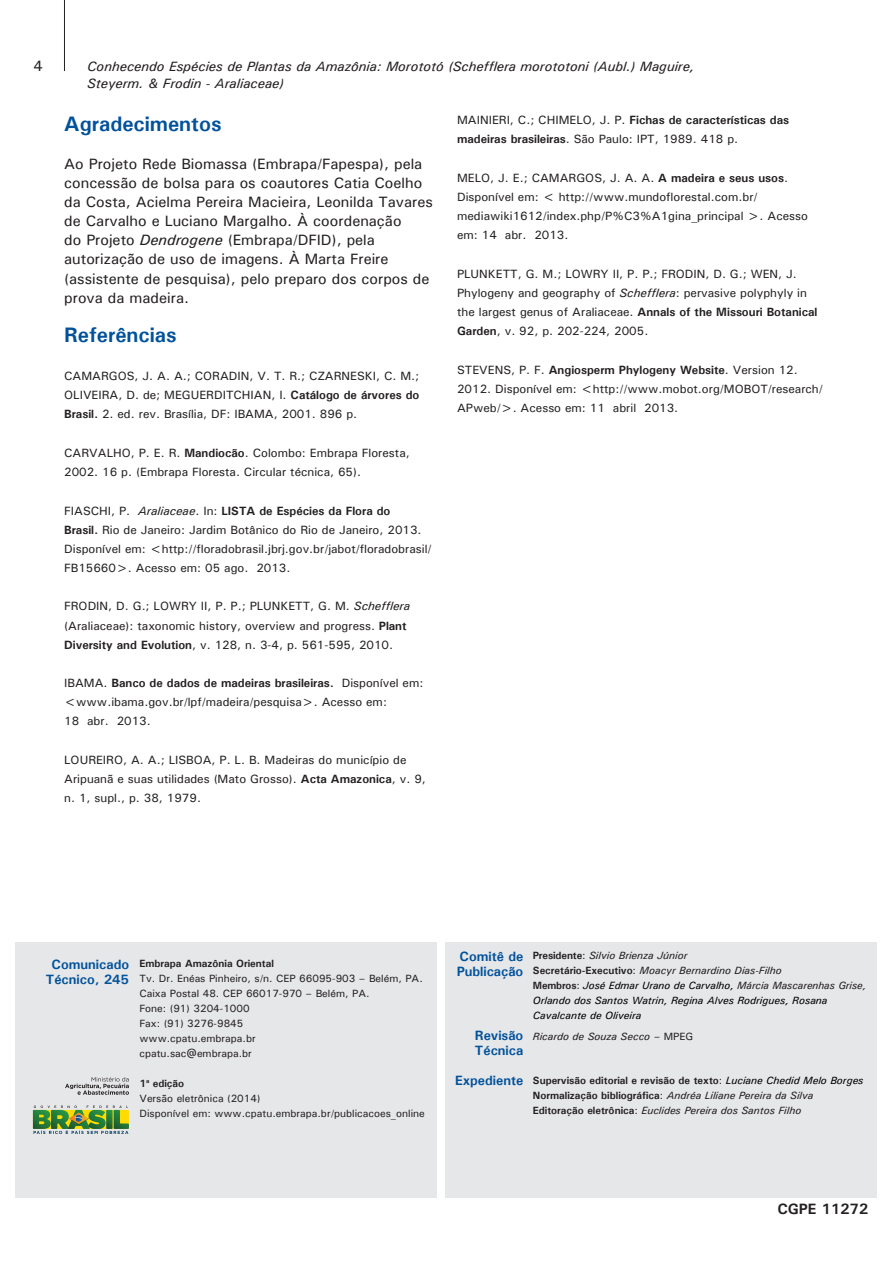
<style>
.page{position:relative;width:893px;height:1263px;background:#fff}
.page>*{position:absolute;margin:0;border:0;box-sizing:border-box;transform-origin:0 0}
.t1{font:700 21px "Univers";color:#01519b}
.t2{font:500 15px/19px "Univers";color:#231f20}
.t3{font:700 15px "Univers";color:#231f20}
.t4{font:italic 500 13.5px/16.2px "Univers";color:#231f20}
.t5{font:700 13.5px/15px "Univers";color:#01519b}
.t6{font:500 12px/19px "Univers";color:#231f20}
.t7{font:500 10.5px/15px "Univers";color:#231f20}
.t8{font:italic 500 10.5px/15px "Univers";color:#000}
.t9{font:700 10.5px/15px "Univers";color:#231f20}
.t10{font:italic 500 10.5px "Univers";color:#231f20}
.s1{font-style:italic}
.s2{font-weight:700}
.s3{font-weight:700;font-style:normal;color:#231f20}
.s4{font-style:normal;color:#231f20}
.s5{color:#231f20}
.s6{font-style:normal}
.s7{font-weight:500}
.s8{font-weight:500;font-style:italic;color:#000}
.s9{font-weight:500;font-style:italic}
</style>
<div class="page">
<hr style="left:64px;top:0;width:1px;height:71px;background:#231f20">
<div style="left:445px;top:942px;width:432px;height:255px;background:#e6e7e9"></div>
<div style="left:15px;top:943px;width:421px;height:255px;background:#e6e7e9"></div>
<svg style="left:33px;top:1105px;width:96px;height:29px"></svg>
<svg style="left:65px;top:1077px;width:64px;height:18px"></svg>
<p class="t2" style="left:33px;top:56px;width:11px">4</p>
<p class="t4" style="left:87px;top:58px;width:609px">Conhecendo Espécies de Plantas da Amazônia: Morototó (Schefflera morototoni (Aubl.) Maguire,<br>Steyerm. &amp; Frodin - Araliaceae)</p>
<h1 class="t1" style="left:64px;top:110px;width:159px">Agradecimentos</h1>
<p class="t2" style="left:64px;top:154px;width:370px">Ao Projeto Rede Biomassa (Embrapa/Fapespa), pela concessão de bolsa para os coautores Catia Coelho da Costa, Acielma Pereira Macieira, Leonilda Tavares de Carvalho e Luciano Margalho. À coordenação<br>do Projeto <span class="s1">Dendrogene</span> (Embrapa/DFID), pela autorização de uso de imagens. À Marta Freire (assistente de pesquisa), pelo preparo dos corpos de prova da madeira.</p>
<h1 class="t1" style="left:64px;top:321px;width:114px">Referências</h1>
<p class="t6" style="left:64px;top:366px;width:357px;text-align:justify">CAMARGOS, J. A. A.; CORADIN, V. T. R.; CZARNESKI, C. M.; OLIVEIRA, D. de; MEGUERDITCHIAN, I. <span class="s2">Catálogo de árvores do Brasil.</span> 2. ed. rev. Brasília, DF: IBAMA, 2001. 896 p.</p>
<p class="t6" style="left:64px;top:443px;width:347px">CARVALHO, P. E. R. <span class="s2">Mandiocão</span>. Colombo: Embrapa Floresta,<br>2002. 16 p. (Embrapa Floresta. Circular técnica, 65).</p>
<p class="t6" style="left:64px;top:501px;width:369px">FIASCHI, P. <span class="s1">Araliaceae</span>. In: <span class="s2">LISTA de Espécies da Flora do<br>Brasil.</span> Rio de Janeiro: Jardim Botânico do Rio de Janeiro, 2013.<br>Disponível em: &lt;http://floradobrasil.jbrj.gov.br/jabot/floradobrasil/ FB15660&gt;. Acesso em: 05 ago. 2013.</p>
<p class="t6" style="left:64px;top:596px;width:347px">FRODIN, D. G.; LOWRY II, P. P.; PLUNKETT, G. M. <span class="s1">Schefflera </span>(Araliaceae): taxonomic history, overview and progress. <span class="s2">Plant<br>Diversity and Evolution</span>, v. 128, n. 3-4, p. 561-595, 2010.</p>
<p class="t6" style="left:64px;top:673px;width:361px">IBAMA. <span class="s2">Banco de dados de madeiras brasileiras.</span> Disponível em: &lt;www.ibama.gov.br/lpf/madeira/pesquisa&gt;. Acesso em:<br>18 abr. 2013.</p>
<p class="t6" style="left:64px;top:750px;width:363px">LOUREIRO, A. A.; LISBOA, P. L. B. Madeiras do município de<br>Aripuanã e suas utilidades (Mato Grosso). <span class="s2">Acta Amazonica</span>, v. 9, n. 1, supl., p. 38, 1979.</p>
<p class="t6" style="left:457px;top:110px;width:334px">MAINIERI, C.; CHIMELO, J. P. <span class="s2">Fichas de características das madeiras brasileiras</span>. São Paulo: IPT, 1989. 418 p.</p>
<p class="t6" style="left:457px;top:168px;width:352px">MELO, J. E.; CAMARGOS, J. A. A. <span class="s2">A madeira e seus usos</span>.<br>Disponível em: &lt; http://www.mundoflorestal.com.br/ mediawiki1612/index.php/P%C3%A1gina_principal &gt;. Acesso em: 14 abr. 2013.</p>
<p class="t6" style="left:457px;top:264px;width:362px">PLUNKETT, G. M.; LOWRY II, P. P.; FRODIN, D. G.; WEN, J.<br>Phylogeny and geography of <span class="s1">Schefflera</span>: pervasive polyphyly in the largest genus of Araliaceae. <span class="s2">Annals of the Missouri Botanical Garden</span>, v. 92, p. 202-224, 2005.</p>
<p class="t6" style="left:457px;top:360px;width:367px">STEVENS, P. F. <span class="s2">Angiosperm Phylogeny Website</span>. Version 12.<br>2012. Disponível em: &lt;http://www.mobot.org/MOBOT/research/<br>APweb/&gt;. Acesso em: 11 abril 2013.</p>
<p class="t5" style="left:46px;top:956px;width:85px;text-align:center">Comunicado<br>Técnico, 245</p>
<p class="t9" style="left:139px;top:955px;width:136px">Embrapa Amazônia Oriental</p>
<p class="t7" style="left:139px;top:970px;width:285px">Tv. Dr. Enéas Pinheiro, s/n. CEP 66095-903 – Belém, PA.<br>Caixa Postal 48. CEP 66017-970 – Belém, PA.<br>Fone: (91) 3204-1000<br>Fax: (91) 3276-9845<br>www.cpatu.embrapa.br<br>cpatu.sac@embrapa.br</p>
<p class="t7" style="left:139px;top:1075px;width:287px"><span class="s2">1</span><sup>a</sup> <span class="s2">edição<br></span>Versão eletrônica (2014)<br>Disponível em: www.cpatu.embrapa.br/publicacoes_online</p>
<p class="t5" style="left:457px;top:948px;width:68px">Comitê de<br>Publicação</p>
<p class="t5" style="left:475px;top:1028px;width:50px">Revisão<br>Técnica</p>
<p class="t5" style="left:455px;top:1072px;width:70px">Expediente</p>
<p class="t8" style="left:533px;top:947px;width:335px"><span class="s3">Presidente</span><span class="s4">:</span> <span class="s5">Silvio Brienza Júnior<br></span><span class="s3">Secretário-Executivo</span><span class="s4">:</span> <span class="s5">Moacyr Bernardino Dias-Filho<br></span><span class="s3">Membros</span><span class="s4">:</span> José Edmar Urano de Carvalho, <span class="s5">Márcia Mascarenhas Grise, </span>Orlando dos Santos Watrin, Regina Alves Rodrigues, Rosana Cavalcante de Oliveira</p>
<p class="t10" style="left:533px;top:1029px;width:162px">Ricardo de Souza Secco <span class="s6">– MPEG</span></p>
<p class="t9" style="left:533px;top:1073px;width:332px">Supervisão editorial e revisão de texto<span class="s7">:</span> <span class="s8">Luciane Chedid Melo Borges<br></span>Normalização bibliográfica<span class="s7">:</span> <span class="s9">Andréa Liliane Pereira da Silva<br></span>Editoração eletrônica<span class="s7">:</span> <span class="s9">Euclides Pereira dos Santos Filho</span></p>
<p class="t3" style="left:777px;top:1199px;width:93px">CGPE 11272</p>
</div>
